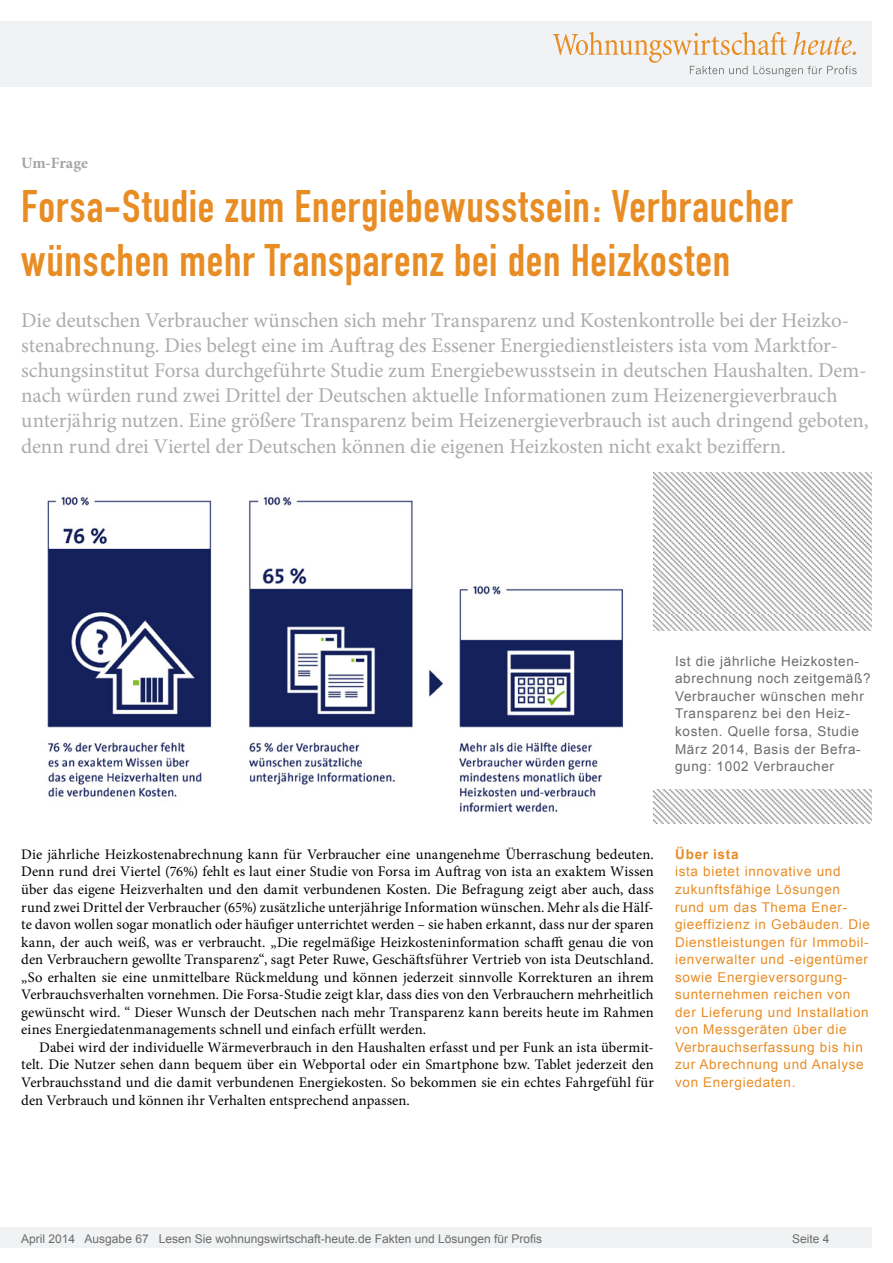
<style>
.page{position:relative;width:893px;height:1263px;background:#fff}
.page>*{position:absolute;margin:0;border:0;box-sizing:border-box;transform-origin:0 0}
.t1{font:45px/54px "DIN Engschrift";letter-spacing:.015em;color:#e88c24}
.t2{font:21px/25.2px "Minion Pro";letter-spacing:-.005em;color:#acacac}
.t3{font:700 15.75px "Minion Pro";letter-spacing:-.01em;color:#a4a4a4}
.t4{font:14.7px/17.5px "Minion Pro";letter-spacing:.005em;color:#000;text-align:justify}
.t5{font:13.5px/17.5px "Arial";letter-spacing:.05em;color:#e88c24}
.t6{font:13.5px/17.5px "Arial";letter-spacing:.05em;color:#6c6c6c}
.t7{font:700 13.5px "Arial";letter-spacing:.05em;color:#e88c24}
.t8{font:12px "Arial";color:#6c6c6c}
</style>
<div class="page">
<div style="left:0;top:1227px;width:872px;height:20px;background:#f1f2f3"></div>
<div style="left:0;top:21px;width:872px;height:66px;background:#f1f2f3"></div>
<svg style="left:553px;top:32px;width:304px;height:45px"></svg>
<img style="left:654px;top:472px;width:218px;height:352px">
<div style="left:654px;top:631px;width:237px;height:158px;background:#fff"></div>
<img style="left:47px;top:496px;width:577px;height:317px">
<p class="t3" style="left:21px;top:152px;width:68px">Um-Frage</p>
<h1 class="t1" style="left:21px;top:180px;width:773px">Forsa-Studie zum Energiebewusstsein: Verbraucher wünschen mehr Transparenz bei den Heizkosten</h1>
<p class="t2" style="left:21px;top:307px;width:849px">Die deutschen Verbraucher wünschen sich mehr Transparenz und Kostenkontrolle bei der Heizko&shy;stenabrechnung. Dies belegt eine im Auftrag des Essener Energiedienstleisters ista vom Marktfor&shy;schungsinstitut Forsa durchgeführte Studie zum Energiebewusstsein in deutschen Haushalten. Dem&shy;nach würden rund zwei Drittel der Deutschen aktuelle Informationen zum Heizenergieverbrauch unterjährig nutzen. Eine größere Transparenz beim Heizenergieverbrauch ist auch dringend geboten, denn rund drei Viertel der Deutschen können die eigenen Heizkosten nicht exakt beziffern.</p>
<p class="t6" style="left:675px;top:652px;width:197px">Ist die jährliche Heizkosten&shy;abrechnung noch zeitgemäß?<br>Verbraucher wünschen mehr<br>Transparenz bei den Heiz&shy;kosten. Quelle forsa, Studie<br>März 2014, Basis der Befra&shy;gung: 1002 Verbraucher</p>
<p class="t4" style="left:21px;top:845px;width:634px">Die jährliche Heizkostenabrechnung kann für Verbraucher eine unangenehme Überraschung bedeuten.<br>Denn rund drei Viertel (76%) fehlt es laut einer Studie von Forsa im Auftrag von ista an exaktem Wissen über das eigene Heizverhalten und den damit verbundenen Kosten. Die Befragung zeigt aber auch, dass rund zwei Drittel der Verbraucher (65%) zusätzliche unterjährige Information wünschen. Mehr als die Hälf&shy;te davon wollen sogar monatlich oder häufiger unterrichtet werden – sie haben erkannt, dass nur der sparen kann, der auch weiß, was er verbraucht. „Die regelmäßige Heizkosteninformation schafft genau die von den Verbrauchern gewollte Transparenz“, sagt Peter Ruwe, Geschäftsführer Vertrieb von ista Deutschland. „So erhalten sie eine unmittelbare Rückmeldung und können jederzeit sinnvolle Korrekturen an ihrem Verbrauchsverhalten vornehmen. Die Forsa-Studie zeigt klar, dass dies von den Verbrauchern mehrheitlich gewünscht wird. “ Dieser Wunsch der Deutschen nach mehr Transparenz kann bereits heute im Rahmen eines Energiedatenmanagements schnell und einfach erfüllt werden.</p>
<p class="t4" style="left:21px;top:1038px;width:634px;text-indent:18px">Dabei wird der individuelle Wärmeverbrauch in den Haushalten erfasst und per Funk an ista übermit&shy;telt. Die Nutzer sehen dann bequem über ein Webportal oder ein Smartphone bzw. Tablet jederzeit den Verbrauchsstand und die damit verbundenen Energiekosten. So bekommen sie ein echtes Fahrgefühl für den Verbrauch und können ihr Verhalten entsprechend anpassen.</p>
<p class="t7" style="left:675px;top:845px;width:65px">Über ista</p>
<p class="t5" style="left:675px;top:863px;width:196px">ista bietet innovative und zukunftsfähige Lösungen rund um das Thema Ener&shy;gieeffizienz in Gebäuden. Die<br>Dienstleistungen für Immobil&shy;ienverwalter und -eigentümer sowie Energieversorgung&shy;sunternehmen reichen von der Lieferung und Installation von Messgeräten über die<br>Verbrauchserfassung bis hin zur Abrechnung und Analyse von Energiedaten.</p>
<p class="t8" style="left:21px;top:1230px;width:522px">April 2014 Ausgabe 67 Lesen Sie wohnungswirtschaft-heute.de Fakten und Lösungen für Profis</p>
<p class="t8" style="left:792px;top:1231px;width:39px">Seite 4</p>
</div>
